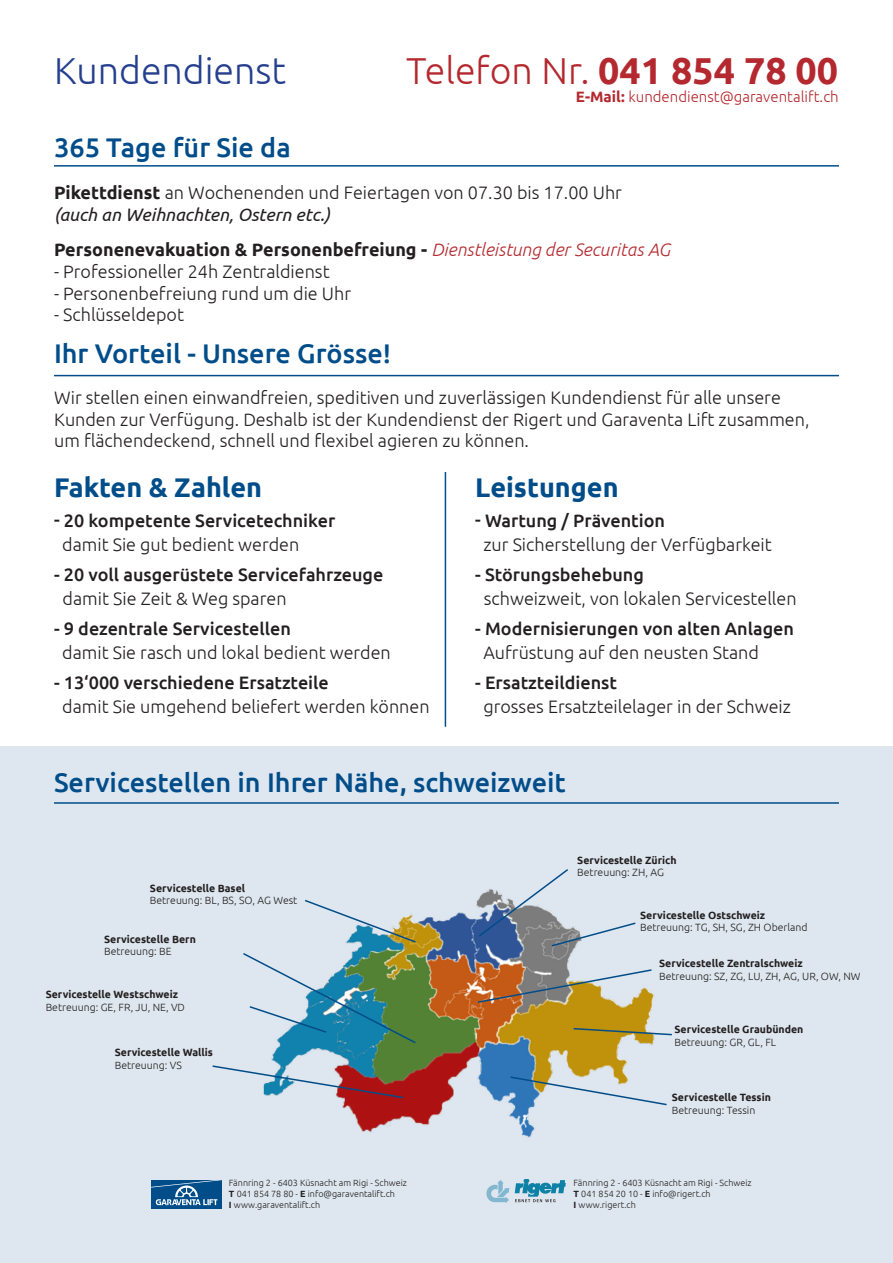
<style>
.page{position:relative;width:893px;height:1263px;background:#fff}
.page>*{position:absolute;margin:0;border:0;box-sizing:border-box;transform-origin:0 0}
.t1{font:300 37.5px "Ubuntu";color:#b4292f}
.t2{font:300 37.5px "Ubuntu";color:#253f8e}
.t3{font:500 27px "Ubuntu";color:#014d8a}
.t4{font:700 27px "Ubuntu";color:#014d8a}
.t5{font:300 18px/24px "Ubuntu";color:#231f20}
.t6{font:500 18px/24px "Ubuntu";color:#231f20}
.t7{font:700 18px "Ubuntu";color:#231f20}
.t8{font:italic 18px "Ubuntu";color:#231f20}
.t9{font:300 15px "Ubuntu";color:#b4292f}
.t10{font:700 10.5px "Ubuntu";color:#231f20}
.t11{font:300 10.5px "Ubuntu";color:#231f20}
.t12{font:300 9px/10.8px "Ubuntu";color:#231f20}
.s1{font-weight:700}
.s2{font-weight:300;font-style:italic;color:#b4292f}
.s3{font-weight:300}
.s4{font-weight:500}
</style>
<div class="page">
<div style="left:0;top:746px;width:893px;height:517px;background:#dee7ef"></div>
<img style="left:271px;top:901px;width:384px;height:237px">
<svg style="left:572px;top:1027px;width:100px;height:9px"></svg>
<svg style="left:509px;top:1075px;width:158px;height:31px"></svg>
<svg style="left:243px;top:951px;width:174px;height:94px"></svg>
<svg style="left:303px;top:899px;width:114px;height:45px"></svg>
<svg style="left:476px;top:968px;width:177px;height:36px"></svg>
<svg style="left:477px;top:869px;width:160px;height:78px"></svg>
<div style="left:151px;top:1180px;width:71px;height:29px;background:linear-gradient(to right,#014d8a,#014d8a)"></div>
<svg style="left:151px;top:1180px;width:71px;height:25px;background:#326fa0"></svg>
<svg style="left:486px;top:1180px;width:23px;height:23px"></svg>
<svg style="left:515px;top:1179px;width:51px;height:23px"></svg>
<hr style="left:54px;top:375px;width:785px;height:1px;background:#014d8a">
<hr style="left:54px;top:165px;width:785px;height:2px;background:#014d8a">
<hr style="left:54px;top:802px;width:785px;height:2px;background:#014d8a">
<hr style="left:445px;top:472px;width:1px;height:255px;background:#014d8a">
<svg style="left:212px;top:1064px;width:193px;height:35px"></svg>
<p class="t2" style="left:54px;top:48px;width:234px">Kundendienst</p>
<p class="t1" style="left:406px;top:48px;width:434px">Telefon Nr. <span class="s1">041 854 78 00</span></p>
<p class="t9" style="left:576px;top:88px;width:264px"><span class="s1">E-Mail:</span> kundendienst@garaventalift.ch</p>
<p class="t3" style="left:54px;top:130px;width:238px">365 Tage für Sie da</p>
<p class="t5" style="left:54px;top:180px;width:569px"><span class="s1">Pikettdienst</span> an Wochenenden und Feiertagen von 07.30 bis 17.00 Uhr</p>
<p class="t8" style="left:54px;top:203px;width:278px">(auch an Weihnachten, Ostern etc.)</p>
<p class="t7" style="left:54px;top:239px;width:617px">Personenevakuation &amp; Personenbefreiung - <span class="s2">Dienstleistung der Securitas AG</span></p>
<p class="t5" style="left:54px;top:259px;width:277px">- Professioneller 24h Zentraldienst</p>
<p class="t5" style="left:54px;top:281px;width:299px">- Personenbefreiung rund um die Uhr</p>
<p class="t5" style="left:54px;top:302px;width:131px">- Schlüsseldepot</p>
<p class="t3" style="left:54px;top:337px;width:339px">Ihr Vorteil - Unsere Grösse!</p>
<p class="t5" style="left:54px;top:386px;width:757px;line-height:21.6px">Wir stellen einen einwandfreien, speditiven und zuverlässigen Kundendienst für alle unsere<br>Kunden zur Verfügung. Deshalb ist der Kundendienst der Rigert und Garaventa Lift zusammen, um flächendeckend, schnell und flexibel agieren zu können.</p>
<p class="t4" style="left:54px;top:471px;width:210px">Fakten &amp; Zahlen</p>
<p class="t6" style="left:62px;top:508px;width:275px;text-indent:-8px">- 20 kompetente Servicetechniker <span class="s3">damit Sie gut bedient werden</span></p>
<p class="t6" style="left:63px;top:562px;width:322px;text-indent:-9px">- 20 voll ausgerüstete Servicefahrzeuge <span class="s3">damit Sie Zeit &amp; Weg sparen</span></p>
<p class="t5" style="left:62px;top:616px;width:330px;text-indent:-8px"><span class="s4">- 9 dezentrale Servicestellen<br></span>damit Sie rasch und lokal bedient werden</p>
<p class="t5" style="left:62px;top:670px;width:369px;text-indent:-8px"><span class="s4">- 13‘000 verschiedene Ersatzteile<br></span>damit Sie umgehend beliefert werden können</p>
<p class="t4" style="left:475px;top:471px;width:145px">Leistungen</p>
<p class="t5" style="left:483px;top:508px;width:290px;text-indent:-8px"><span class="s4">- Wartung / Prävention<br></span>zur Sicherstellung der Verfügbarkeit</p>
<p class="t5" style="left:484px;top:562px;width:314px;text-indent:-9px"><span class="s4">- Störungsbehebung<br></span>schweizweit, von lokalen Servicestellen</p>
<p class="t6" style="left:483px;top:616px;width:312px;text-indent:-8px">- Modernisierungen von alten Anlagen<br><span class="s3">Aufrüstung auf den neusten Stand</span></p>
<p class="t5" style="left:483px;top:670px;width:309px;text-indent:-8px"><span class="s4">- Ersatzteildienst<br></span>grosses Ersatzteilelager in der Schweiz</p>
<p class="t3" style="left:54px;top:765px;width:513px">Servicestellen in Ihrer Nähe, schweizweit</p>
<p class="t10" style="left:150px;top:881px;width:97px">Servicestelle Basel</p>
<p class="t11" style="left:150px;top:894px;width:149px">Betreuung: BL, BS, SO, AG West</p>
<p class="t10" style="left:104px;top:932px;width:93px">Servicestelle Bern</p>
<p class="t11" style="left:104px;top:945px;width:69px">Betreuung: BE</p>
<p class="t10" style="left:46px;top:988px;width:134px">Servicestelle Westschweiz</p>
<p class="t11" style="left:46px;top:1000px;width:141px">Betreuung: GE, FR, JU, NE, VD</p>
<p class="t10" style="left:115px;top:1046px;width:100px">Servicestelle Wallis</p>
<p class="t11" style="left:115px;top:1059px;width:69px">Betreuung: VS</p>
<p class="t10" style="left:577px;top:853px;width:101px">Servicestelle Zürich</p>
<p class="t11" style="left:577px;top:866px;width:88px">Betreuung: ZH, AG</p>
<p class="t10" style="left:640px;top:908px;width:126px">Servicestelle Ostschweiz</p>
<p class="t11" style="left:640px;top:921px;width:169px">Betreuung: TG, SH, SG, ZH Oberland</p>
<p class="t10" style="left:659px;top:957px;width:145px">Servicestelle Zentralschweiz</p>
<p class="t11" style="left:659px;top:970px;width:203px">Betreuung: SZ, ZG, LU, ZH, AG, UR, OW, NW</p>
<p class="t10" style="left:674px;top:1023px;width:130px">Servicestelle Graubünden</p>
<p class="t11" style="left:674px;top:1036px;width:103px">Betreuung: GR, GL, FL</p>
<p class="t10" style="left:672px;top:1091px;width:101px">Servicestelle Tessin</p>
<p class="t11" style="left:672px;top:1103px;width:85px">Betreuung: Tessin</p>
<p class="t12" style="left:229px;top:1177px;width:179px">Fännring 2 - 6403 Küsnacht am Rigi - Schweiz</p>
<p class="t12" style="left:229px;top:1188px;width:168px"><span class="s1">T</span> 041 854 78 80 - <span class="s1">E</span> info@garaventalift.ch<br><span class="s1">I</span> www.garaventalift.ch</p>
<p class="t12" style="left:574px;top:1177px;width:179px">Fännring 2 - 6403 Küsnacht am Rigi - Schweiz</p>
<p class="t12" style="left:574px;top:1188px;width:139px"><span class="s1">T</span> 041 854 20 10 - <span class="s1">E</span> info@rigert.ch<br><span class="s1">I</span> www.rigert.ch</p>
</div>
